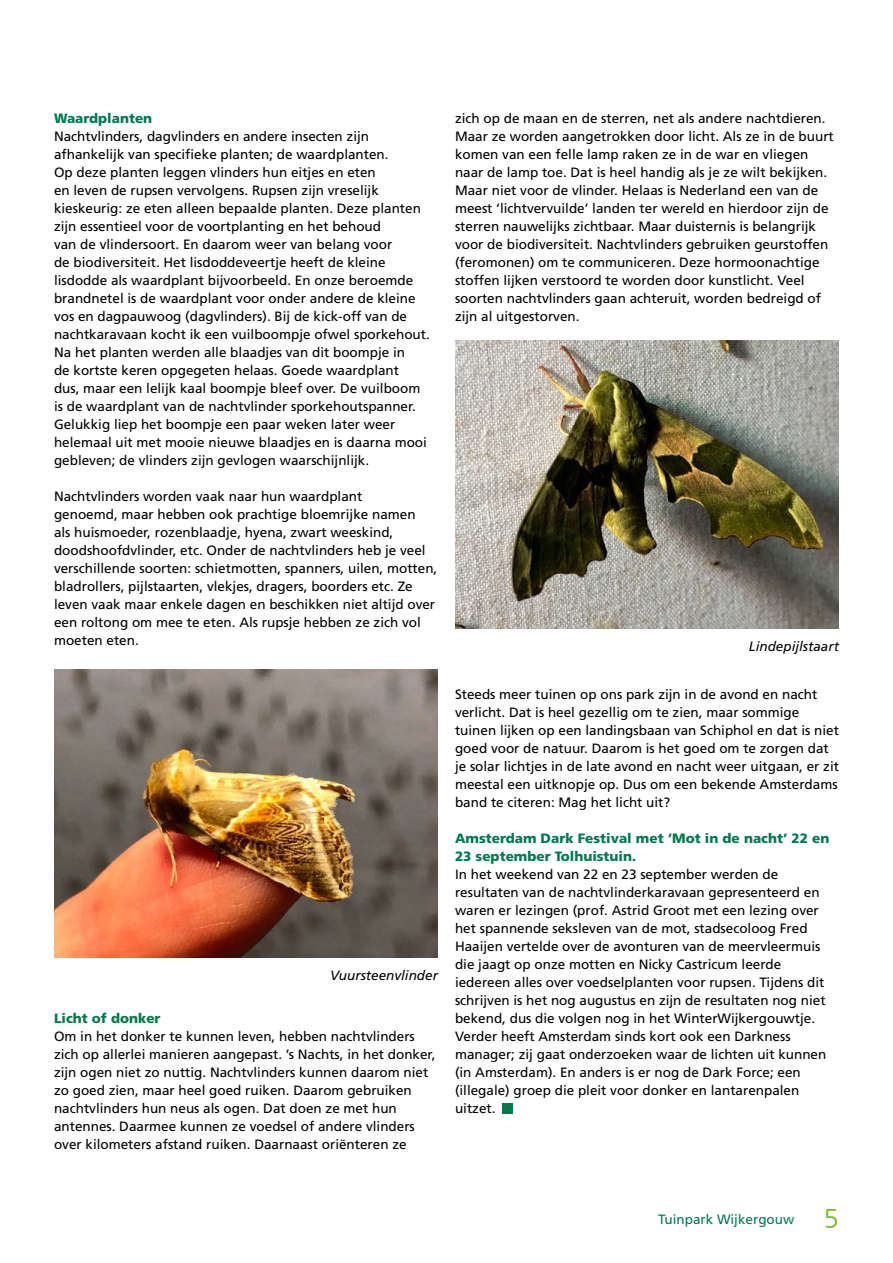
<style>
.page{position:relative;width:893px;height:1263px;background:#fff}
.page>*{position:absolute;margin:0;border:0;box-sizing:border-box;transform-origin:0 0}
.t1{font:13.5px/18px "Frutiger";color:#000}
.t2{font:900 13.5px/18px "Frutiger";color:#007a4d}
.t3{font:italic 13.5px "Frutiger";color:#000}
.t4{font:13.5px "Frutiger";color:#007a4d}
.s1{font-weight:300;font-size:27px;color:#75b726}
</style>
<div class="page">
<img style="left:455px;top:340px;width:384px;height:288px">
<img style="left:54px;top:670px;width:384px;height:288px">
<div style="left:502px;top:1103px;width:11px;height:10px;background:#007a4d"></div>
<p class="t2" style="left:54px;top:109px;width:100px">Waardplanten</p>
<p class="t1" style="left:54px;top:127px;width:377px">Nachtvlinders, dagvlinders en andere insecten zijn afhankelijk van specifieke planten; de waardplanten.<br>Op deze planten leggen vlinders hun eitjes en eten<br>en leven de rupsen vervolgens. Rupsen zijn vreselijk kieskeurig: ze eten alleen bepaalde planten. Deze planten zijn essentieel voor de voortplanting en het behoud<br>van de vlindersoort. En daarom weer van belang voor<br>de biodiversiteit. Het lisdoddeveertje heeft de kleine lisdodde als waardplant bijvoorbeeld. En onze beroemde brandnetel is de waardplant voor onder andere de kleine vos en dagpauwoog (dagvlinders). Bij de kick-off van de nachtkaravaan kocht ik een vuilboompje ofwel sporkehout.<br>Na het planten werden alle blaadjes van dit boompje in<br>de kortste keren opgegeten helaas. Goede waardplant<br>dus, maar een lelijk kaal boompje bleef over. De vuilboom is de waardplant van de nachtvlinder sporkehoutspanner.<br>Gelukkig liep het boompje een paar weken later weer helemaal uit met mooie nieuwe blaadjes en is daarna mooi gebleven; de vlinders zijn gevlogen waarschijnlijk.</p>
<p class="t1" style="left:54px;top:487px;width:385px">Nachtvlinders worden vaak naar hun waardplant<br>genoemd, maar hebben ook prachtige bloemrijke namen<br>als huismoeder, rozenblaadje, hyena, zwart weeskind, doodshoofdvlinder, etc. Onder de nachtvlinders heb je veel verschillende soorten: schietmotten, spanners, uilen, motten, bladrollers, pijlstaarten, vlekjes, dragers, boorders etc. Ze leven vaak maar enkele dagen en beschikken niet altijd over een roltong om mee te eten. Als rupsje hebben ze zich vol moeten eten.</p>
<p class="t3" style="left:330px;top:967px;width:109px">Vuursteenvlinder</p>
<p class="t2" style="left:54px;top:1009px;width:108px">Licht of donker</p>
<p class="t1" style="left:54px;top:1027px;width:383px">Om in het donker te kunnen leven, hebben nachtvlinders zich op allerlei manieren aangepast. ’s Nachts, in het donker, zijn ogen niet zo nuttig. Nachtvlinders kunnen daarom niet zo goed zien, maar heel goed ruiken. Daarom gebruiken nachtvlinders hun neus als ogen. Dat doen ze met hun antennes. Daarmee kunnen ze voedsel of andere vlinders over kilometers afstand ruiken. Daarnaast oriënteren ze</p>
<p class="t1" style="left:455px;top:109px;width:380px">zich op de maan en de sterren, net als andere nachtdieren.<br>Maar ze worden aangetrokken door licht. Als ze in de buurt komen van een felle lamp raken ze in de war en vliegen naar de lamp toe. Dat is heel handig als je ze wilt bekijken.<br>Maar niet voor de vlinder. Helaas is Nederland een van de meest ‘lichtvervuilde’ landen ter wereld en hierdoor zijn de sterren nauwelijks zichtbaar. Maar duisternis is belangrijk voor de biodiversiteit. Nachtvlinders gebruiken geurstoffen (feromonen) om te communiceren. Deze hormoonachtige stoffen lijken verstoord te worden door kunstlicht. Veel soorten nachtvlinders gaan achteruit, worden bedreigd of zijn al uitgestorven.</p>
<p class="t3" style="left:749px;top:638px;width:92px">Lindepijlstaart</p>
<p class="t1" style="left:455px;top:685px;width:385px">Steeds meer tuinen op ons park zijn in de avond en nacht verlicht. Dat is heel gezellig om te zien, maar sommige tuinen lijken op een landingsbaan van Schiphol en dat is niet goed voor de natuur. Daarom is het goed om te zorgen dat je solar lichtjes in de late avond en nacht weer uitgaan, er zit meestal een uitknopje op. Dus om een bekende Amsterdams band te citeren: Mag het licht uit?</p>
<p class="t2" style="left:455px;top:829px;width:376px">Amsterdam Dark Festival met ‘Mot in de nacht’ 22 en<br>23 september Tolhuistuin.</p>
<p class="t1" style="left:455px;top:865px;width:373px">In het weekend van 22 en 23 september werden de resultaten van de nachtvlinderkaravaan gepresenteerd en waren er lezingen (prof. Astrid Groot met een lezing over het spannende seksleven van de mot, stadsecoloog Fred Haaijen vertelde over de avonturen van de meervleermuis die jaagt op onze motten en Nicky Castricum leerde iedereen alles over voedselplanten voor rupsen. Tijdens dit schrijven is het nog augustus en zijn de resultaten nog niet bekend, dus die volgen nog in het WinterWijkergouwtje.<br>Verder heeft Amsterdam sinds kort ook een Darkness manager; zij gaat onderzoeken waar de lichten uit kunnen (in Amsterdam). En anders is er nog de Dark Force; een (illegale) groep die pleit voor donker en lantarenpalen uitzet.</p>
<p class="t4" style="left:658px;top:1211px;width:182px">Tuinpark Wijkergouw <span class="s1">5</span></p>
</div>
